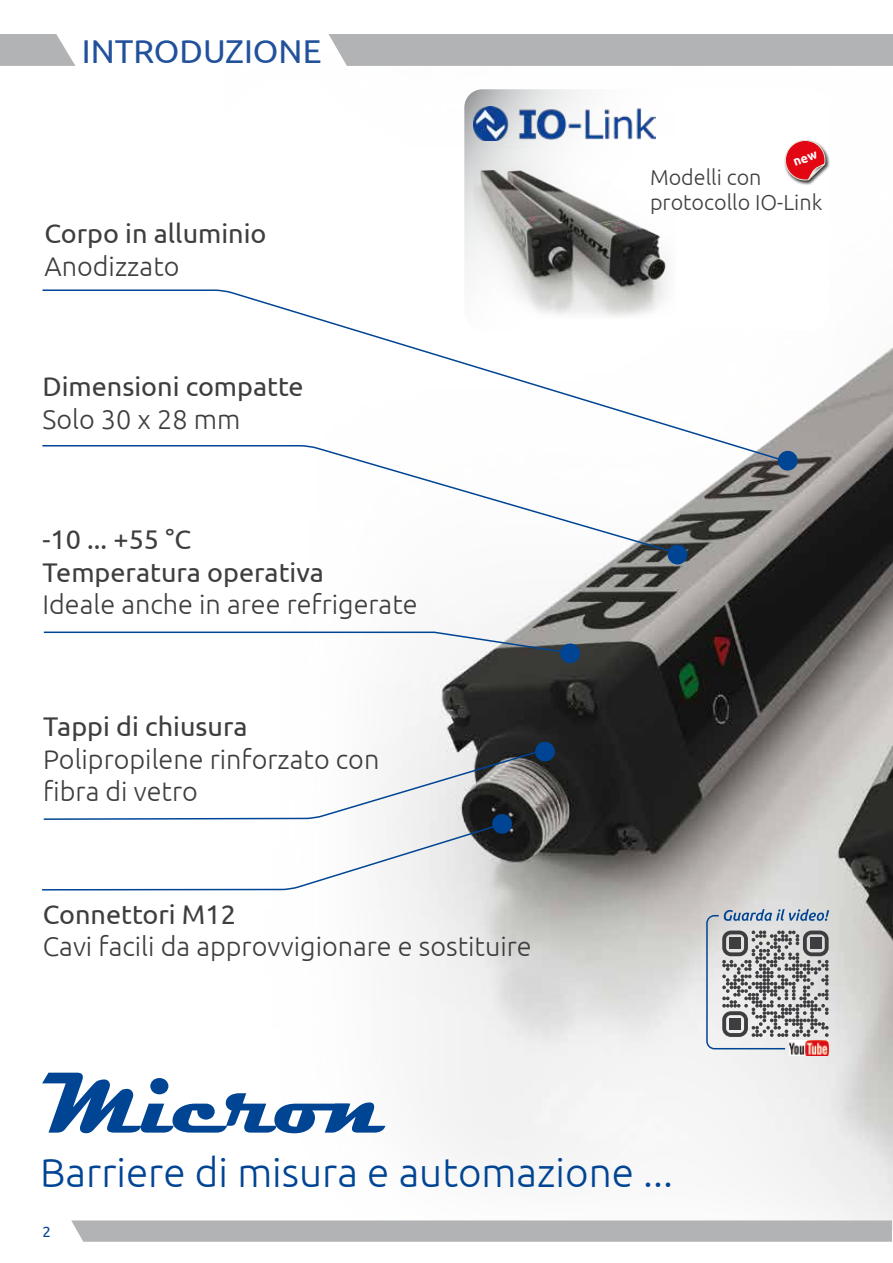
<style>
.page{position:relative;width:893px;height:1263px;background:#fff}
.page>*{position:absolute;margin:0;border:0;box-sizing:border-box;transform-origin:0 0}
.t1{font:300 40.5px "Ubuntu";color:#004494}
.t2{font:33px "Ubuntu";color:#22519c}
.t3{font:300 27px/32.4px "Ubuntu";color:#3e3d40}
.t4{font:27px/32.4px "Ubuntu";color:#3e3d40}
.t5{font:300 21.6px/26px "Ubuntu";color:#3e3d40}
.t6{font:15px "Ubuntu";color:#004494}
</style>
<div class="page">
<img style="left:290px;top:157px;width:603px;height:1073px">
<svg style="left:42px;top:1073px;width:343px;height:60px"></svg>
<svg style="left:464px;top:89px;width:365px;height:241px"></svg>
<img style="left:474px;top:106px;width:182px;height:7px">
<svg style="left:0;top:34px;width:75px;height:32px;background:#babcbd"></svg>
<div style="left:328px;top:34px;width:565px;height:32px;background:#b1b3b4"></div>
<svg style="left:71px;top:1220px;width:821px;height:22px;background:#b4b5b6"></svg>
<div style="left:778px;top:451px;width:20px;height:20px;background:#004494;border-radius:50%"></div>
<div style="left:668px;top:545px;width:19px;height:19px;background:#004494;border-radius:50%"></div>
<svg style="left:42px;top:289px;width:744px;height:174px"></svg>
<svg style="left:43px;top:631px;width:526px;height:23px"></svg>
<div style="left:535px;top:742px;width:20px;height:19px;background:#004494;border-radius:50%"></div>
<svg style="left:42px;top:444px;width:636px;height:111px"></svg>
<svg style="left:42px;top:750px;width:496px;height:141px"></svg>
<div style="left:560px;top:643px;width:20px;height:20px;background:#004494;border-radius:50%"></div>
<img style="left:789px;top:1049px;width:40px;height:6px">
<svg style="left:706px;top:909px;width:123px;height:140px;background:#aeafb2"></svg>
<img style="left:474px;top:113px;width:201px;height:206px">
<img style="left:783px;top:138px;width:46px;height:47px">
<svg style="left:785px;top:140px;width:43px;height:41px"></svg>
<p class="t2" style="left:82px;top:31px;width:241px">INTRODUZIONE</p>
<p class="t4" style="left:45px;top:216px;width:223px">Corpo in alluminio</p>
<p class="t3" style="left:45px;top:249px;width:136px">Anodizzato</p>
<p class="t4" style="left:43px;top:370px;width:263px">Dimensioni compatte</p>
<p class="t3" style="left:43px;top:402px;width:199px">Solo 30 x 28 mm</p>
<p class="t4" style="left:43px;top:523px;width:283px">-10 ... +55 °C<br>Temperatura operativa</p>
<p class="t3" style="left:43px;top:588px;width:377px">Ideale anche in aree refrigerate</p>
<p class="t4" style="left:43px;top:710px;width:206px">Tappi di chiusura</p>
<p class="t3" style="left:43px;top:742px;width:338px">Polipropilene rinforzato con fibra di vetro</p>
<p class="t4" style="left:43px;top:897px;width:195px">Connettori M12</p>
<p class="t3" style="left:43px;top:929px;width:490px">Cavi facili da approvvigionare e sostituire</p>
<p class="t5" style="left:650px;top:163px;width:174px">Modelli con protocollo IO-Link</p>
<h1 class="t1" style="left:40px;top:1148px;width:635px">Barriere di misura e automazione ...</h1>
<p class="t6" style="left:43px;top:1222px;width:10px">2</p>
</div>
